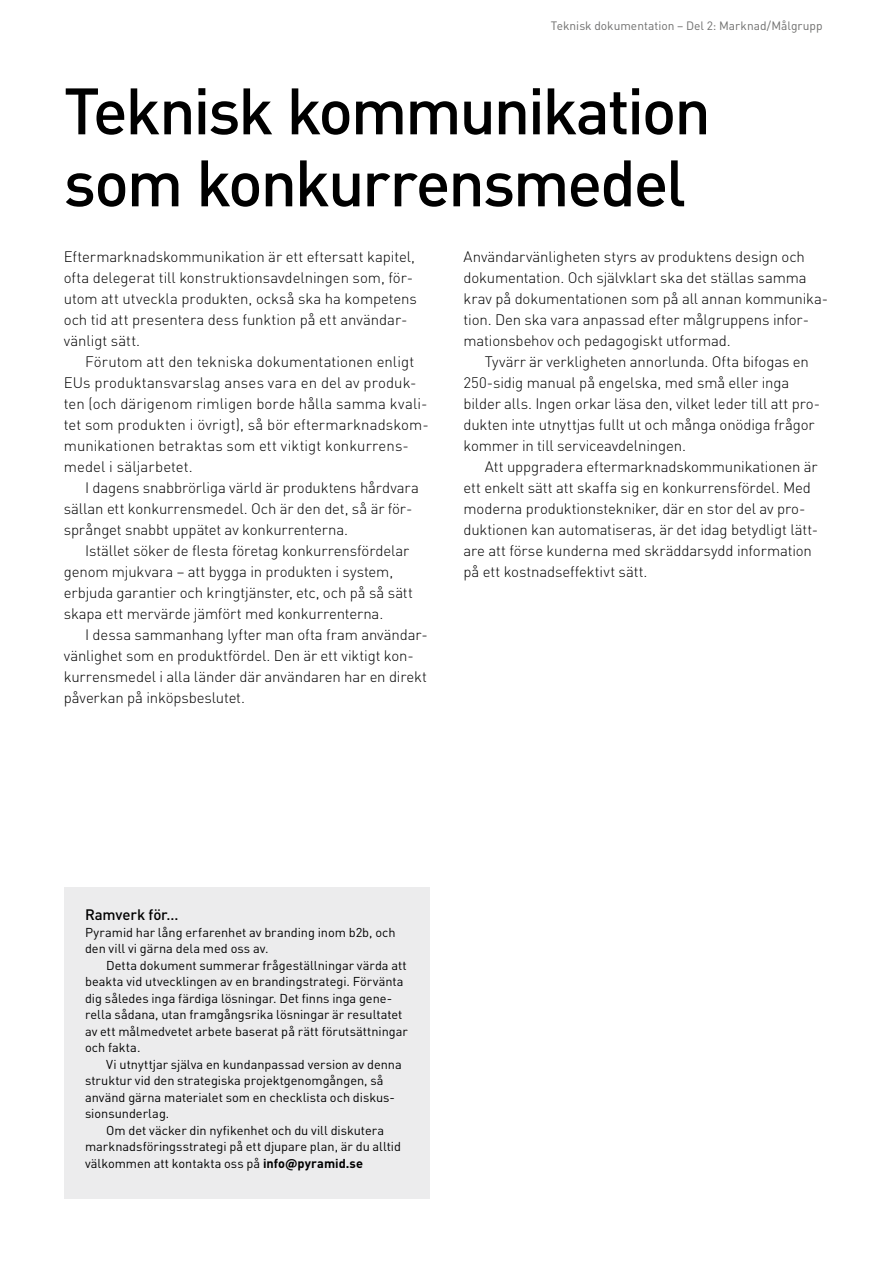
<style>
.page{position:relative;width:893px;height:1263px;background:#fff}
.page>*{position:absolute;margin:0;border:0;box-sizing:border-box;transform-origin:0 0}
.t1{font:500 64.5px/72px "DIN Pro";letter-spacing:-.035em;color:#000}
.t2{font:300 15px/21px "DIN Pro";letter-spacing:-.01em;color:#000}
.t3{font:500 15px "DIN Pro";letter-spacing:-.01em;color:#000}
.t4{font:12.75px/16.5px "DIN Pro";color:#000}
.t5{font:12px "DIN Pro";color:#6f6f6e}
.s1{font-weight:700}
</style>
<div class="page">
<div style="left:64px;top:887px;width:365px;height:312px;background:#ececed"></div>
<p class="t5" style="left:551px;top:18px;width:273px">Teknisk dokumentation – Del 2: Marknad/Målgrupp</p>
<h1 class="t1" style="left:64px;top:72px;width:649px">Teknisk kommunikation som konkurrensmedel</h1>
<p class="t2" style="left:64px;top:245px;width:355px">Eftermarknadskommunikation är ett eftersatt kapitel, ofta delegerat till konstruktionsavdelningen som, för&shy;utom att utveckla produkten, också ska ha kompetens och tid att presentera dess funktion på ett användar&shy;vänligt sätt.</p>
<p class="t2" style="left:64px;top:350px;width:367px;text-indent:21px">Förutom att den tekniska dokumentationen enligt EUs produktansvarslag anses vara en del av produk&shy;ten (och därigenom rimligen borde hålla samma kvali&shy;tet som produkten i övrigt), så bör eftermarknadskom&shy;munikationen betraktas som ett viktigt konkurrens&shy;medel i säljarbetet.</p>
<p class="t2" style="left:64px;top:476px;width:357px;text-indent:21px">I dagens snabbrörliga värld är produktens hårdvara sällan ett konkurrensmedel. Och är den det, så är för&shy;språnget snabbt uppätet av konkurrenterna.</p>
<p class="t2" style="left:64px;top:539px;width:351px;text-indent:21px">Istället söker de flesta företag konkurrensfördelar genom mjukvara – att bygga in produkten i system, erbjuda garantier och kringtjänster, etc, och på så sätt skapa ett mervärde jämfört med konkurrenterna.</p>
<p class="t2" style="left:64px;top:623px;width:366px;text-indent:21px">I dessa sammanhang lyfter man ofta fram användar&shy;vänlighet som en produktfördel. Den är ett viktigt kon&shy;kurrensmedel i alla länder där användaren har en direkt påverkan på inköpsbeslutet.</p>
<p class="t2" style="left:463px;top:245px;width:366px">Användarvänligheten styrs av produktens design och dokumentation. Och självklart ska det ställas samma krav på dokumentationen som på all annan kommunika&shy;tion. Den ska vara anpassad efter målgruppens infor&shy;mationsbehov och pedagogiskt utformad.</p>
<p class="t2" style="left:463px;top:350px;width:358px;text-indent:21px">Tyvärr är verkligheten annorlunda. Ofta bifogas en 250-sidig manual på engelska, med små eller inga bilder alls. Ingen orkar läsa den, vilket leder till att pro&shy;dukten inte utnyttjas fullt ut och många onödiga frågor kommer in till serviceavdelningen.</p>
<p class="t2" style="left:463px;top:455px;width:356px;text-indent:21px">Att uppgradera eftermarknadskommunikationen är ett enkelt sätt att skaffa sig en konkurrensfördel. Med moderna produktionstekniker, där en stor del av pro&shy;duktionen kan automatiseras, är det idag betydligt lätt&shy;are att förse kunderna med skräddarsydd information på ett kostnadseffektivt sätt.</p>
<p class="t3" style="left:85px;top:904px;width:95px">Ramverk för…</p>
<p class="t4" style="left:85px;top:923px;width:312px">Pyramid har lång erfarenhet av branding inom b2b, och den vill vi gärna dela med oss av.</p>
<p class="t4" style="left:85px;top:956px;width:324px;text-indent:21px">Detta dokument summerar frågeställningar värda att beakta vid utvecklingen av en brandingstrategi. Förvänta dig således inga färdiga lösningar. Det finns inga gene&shy;rella sådana, utan framgångsrika lösningar är resultatet av ett målmedvetet arbete baserat på rätt förutsättningar och fakta.</p>
<p class="t4" style="left:85px;top:1055px;width:318px;text-indent:21px">Vi utnyttjar själva en kundanpassad version av denna struktur vid den strategiska projektgenomgången, så använd gärna materialet som en checklista och diskus&shy;sionsunderlag.</p>
<p class="t4" style="left:85px;top:1121px;width:318px;text-indent:21px">Om det väcker din nyfikenhet och du vill diskutera marknadsföringsstrategi på ett djupare plan, är du alltid välkommen att kontakta oss på <span class="s1">info@pyramid.se</span></p>
</div>
